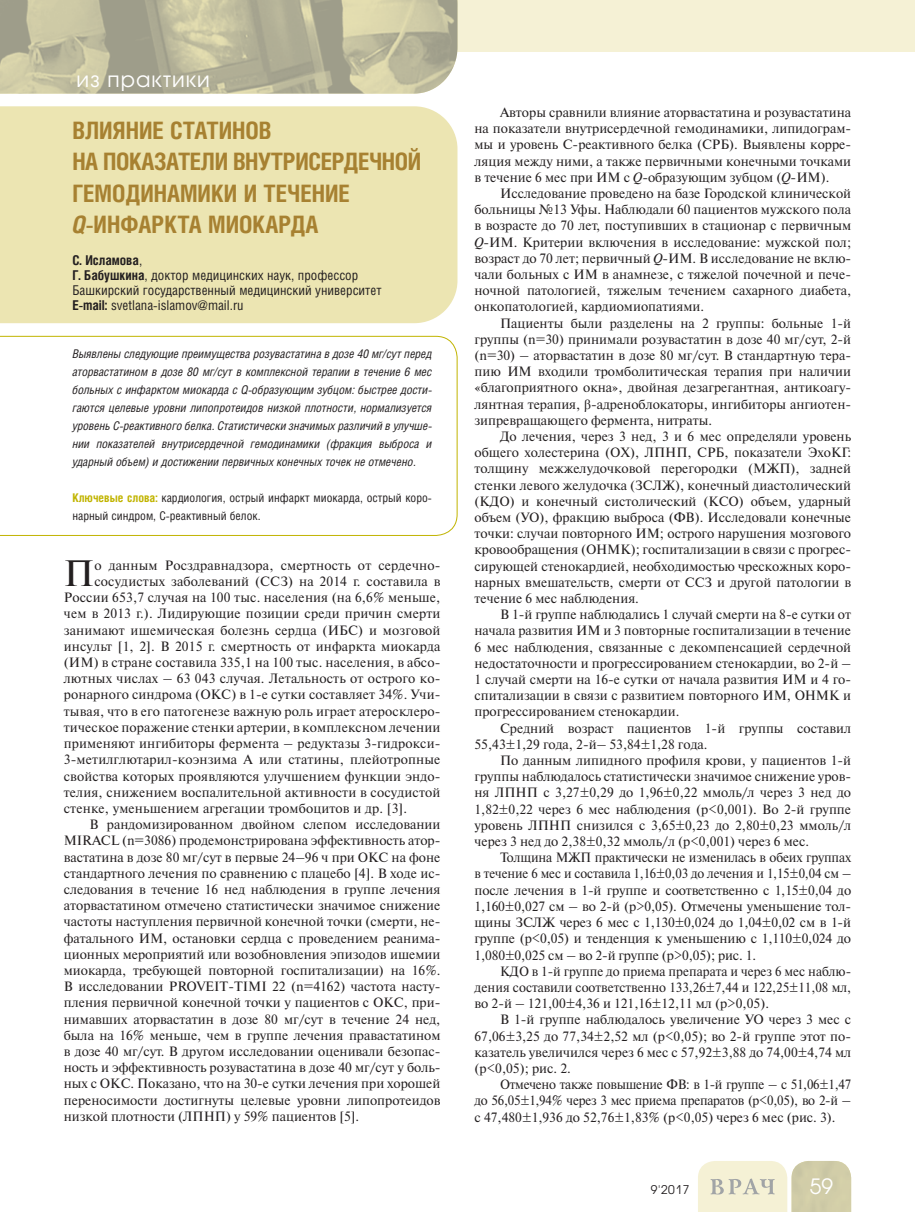
<style>
.page{position:relative;width:915px;height:1212px;background:#fff}
.page>*{position:absolute;margin:0;border:0;box-sizing:border-box;transform-origin:0 0}
.t1{font:36.6px "Newton C";color:#231f20}
.t2{font:700 24px/31.5px "Helios Cond";color:#a78131}
.t3{font:21px "Avant Garde Gothic C";letter-spacing:.05em;color:#fff}
.t4{font:13.5px/16.2px "Newton C";color:#231f20;text-align:justify}
.t5{font:13.5px/16.2px "Newton C";color:#231f20;text-align:justify;scale:.96 1}
.t6{font:13.5px/15px "Helios Cond";color:#231f20}
.t7{font:italic 12px/18px "Helios Cond";letter-spacing:-.005em;color:#231f20;text-align:justify}
.t8{font:12px/18px "Helios Cond";color:#231f20}
.t9{font:12px "Avant Garde Gothic C";color:#231f20}
.s1{font-style:italic}
.s2{font-weight:700}
.s3{font-weight:700;color:#c1b400}
.s4{font-family:"Times New Roman"}
</style>
<div class="page">
<div style="left:0;top:0;width:914px;height:51px;background:#f5f1d5"></div>
<svg style="left:698px;top:1161px;width:152px;height:51px"></svg>
<div style="left:0;top:106px;width:457px;height:217px;background:#ece5b2"></div>
<svg style="left:0;top:336px;width:457px;height:200px"></svg>
<svg style="left:0;top:0;width:414px;height:94px"></svg>
<img style="left:414px;top:0;width:43px;height:94px">
<h3 class="t3" style="left:77px;top:70px;width:135px">из практики</h3>
<h2 class="t2" style="left:72px;top:117px;width:350px">ВЛИЯНИЕ СТАТИНОВ<br>НА ПОКАЗАТЕЛИ ВНУТРИСЕРДЕЧНОЙ<br>ГЕМОДИНАМИКИ И ТЕЧЕНИЕ<br><span class="s1">Q</span>-ИНФАРКТА МИОКАРДА</h2>
<p class="t6" style="left:72px;top:254px;width:310px"><span class="s2">С. Исламова</span>,<br><span class="s2">Г. Бабушкина</span>, доктор медицинских наук, профессор Башкирский государственный медицинский университет <span class="s2">E-mail:</span> svetlana-islamov@mail.ru</p>
<p class="t7" style="left:72px;top:346px;width:361px">Выявлены следующие преимущества розувастатина в дозе 40 мг/сут перед аторвастатином в дозе 80 мг/сут в комплексной терапии в течение 6 мес больных с инфарктом миокарда с Q-образующим зубцом: быстрее дости&shy;гаются целевые уровни липопротеидов низкой плотности, нормализуется уровень С-реактивного белка. Статистически значимых различий в улучше&shy;нии показателей внутрисердечной гемодинамики (фракция выброса и ударный объем) и достижении первичных конечных точек не отмечено.</p>
<p class="t8" style="left:72px;top:490px;width:361px"><span class="s3">Ключевые слова:</span> кардиология, острый инфаркт миокарда, острый коро&shy;нарный синдром, С-реактивный белок.</p>
<h1 class="t1" style="left:64px;top:560px;width:32px">П</h1>
<p class="t4" style="left:94px;top:558px;width:347px">о данным Росздравнадзора, смертность от сердечно-</p>
<p class="t4" style="left:94px;top:575px;width:347px">сосудистых заболеваний (ССЗ) на 2014 г. составила в</p>
<p class="t4" style="left:64px;top:591px;width:378px">России 653,7 случая на 100 тыс. населения (на 6,6% меньше,</p>
<p class="t4" style="left:64px;top:607px;width:378px">чем в 2013 г.). Лидирующие позиции среди причин смерти</p>
<p class="t4" style="left:64px;top:623px;width:378px">занимают ишемическая болезнь сердца (ИБС) и мозговой</p>
<p class="t4" style="left:64px;top:639px;width:378px">инсульт [1, 2]. В 2015 г. смертность от инфаркта миокарда</p>
<p class="t4" style="left:64px;top:656px;width:378px">(ИМ) в стране составила 335,1 на 100 тыс. населения, в абсо-</p>
<p class="t4" style="left:64px;top:672px;width:378px">лютных числах – 63 043 случая. Летальность от острого ко-</p>
<p class="t4" style="left:64px;top:688px;width:378px">ронарного синдрома (ОКС) в 1-е сутки составляет 34%. Учи-</p>
<p class="t4" style="left:64px;top:704px;width:378px">тывая, что в его патогенезе важную роль играет атеросклеро-</p>
<p class="t4" style="left:64px;top:720px;width:378px">тическое поражение стенки артерии, в комплексном лечении</p>
<p class="t4" style="left:64px;top:737px;width:378px">применяют ингибиторы фермента – редуктазы 3-гидрокси-</p>
<p class="t4" style="left:64px;top:753px;width:378px">3-метилглютарил-коэнзима А или статины, плейотропные</p>
<p class="t4" style="left:64px;top:769px;width:378px">свойства которых проявляются улучшением функции эндо-</p>
<p class="t4" style="left:64px;top:785px;width:378px">телия, снижением воспалительной активности в сосудистой</p>
<p class="t4" style="left:64px;top:801px;width:345px">стенке, уменьшением агрегации тромбоцитов и др. [3].</p>
<p class="t4" style="left:89px;top:818px;width:352px">В рандомизированном двойном слепом исследовании</p>
<p class="t4" style="left:64px;top:834px;width:378px">MIRACL (n=3086) продемонстрирована эффективность атор-</p>
<p class="t4" style="left:64px;top:850px;width:378px">вастатина в дозе 80 мг/сут в первые 24–96 ч при ОКС на фоне</p>
<p class="t4" style="left:64px;top:866px;width:378px">стандартного лечения по сравнению с плацебо [4]. В ходе ис-</p>
<p class="t4" style="left:64px;top:882px;width:378px">следования в течение 16 нед наблюдения в группе лечения</p>
<p class="t4" style="left:64px;top:899px;width:378px">аторвастатином отмечено статистически значимое снижение</p>
<p class="t4" style="left:64px;top:915px;width:378px">частоты наступления первичной конечной точки (смерти, не-</p>
<p class="t4" style="left:64px;top:931px;width:378px">фатального ИМ, остановки сердца с проведением реанима-</p>
<p class="t4" style="left:64px;top:947px;width:378px">ционных мероприятий или возобновления эпизодов ишемии</p>
<p class="t4" style="left:64px;top:963px;width:378px">миокарда, требующей повторной госпитализации) на 16%.</p>
<p class="t4" style="left:64px;top:980px;width:378px">В исследовании PROVEIT-TIMI 22 (n=4162) частота насту-</p>
<p class="t4" style="left:64px;top:996px;width:378px">пления первичной конечной точки у пациентов с ОКС, при-</p>
<p class="t4" style="left:64px;top:1012px;width:378px">нимавших аторвастатин в дозе 80 мг/сут в течение 24 нед,</p>
<p class="t4" style="left:64px;top:1028px;width:378px">была на 16% меньше, чем в группе лечения правастатином</p>
<p class="t4" style="left:64px;top:1044px;width:378px">в дозе 40 мг/сут. В другом исследовании оценивали безопас-</p>
<p class="t4" style="left:64px;top:1061px;width:378px">ность и эффективность розувастатина в дозе 40 мг/сут у боль-</p>
<p class="t4" style="left:64px;top:1077px;width:378px">ных с ОКС. Показано, что на 30-е сутки лечения при хорошей</p>
<p class="t4" style="left:64px;top:1093px;width:378px">переносимости достигнуты целевые уровни липопротеидов</p>
<p class="t4" style="left:64px;top:1109px;width:297px">низкой плотности (ЛПНП) у 59% пациентов [5].</p>
<p class="t4" style="left:474px;top:106px;width:378px;text-indent:26px">Авторы сравнили влияние аторвастатина и розувастатина на показатели внутрисердечной гемодинамики, липидограм&shy;мы и уровень С-реактивного белка (СРБ). Выявлены корре&shy;ляция между ними, а также первичными конечными точками в течение 6 мес при ИМ с <span class="s1">Q</span>-образующим зубцом (<span class="s1">Q</span>-ИМ).</p>
<p class="t4" style="left:474px;top:187px;width:378px;text-indent:26px">Исследование проведено на базе Городской клинической больницы №13 Уфы. Наблюдали 60 пациентов мужского пола в возрасте до 70 лет, поступивших в стационар с первичным <span class="s1">Q</span>-ИМ. Критерии включения в исследование: мужской пол; возраст до 70 лет; первичный <span class="s1">Q</span>-ИМ. В исследование не вклю&shy;чали больных с ИМ в анамнезе, с тяжелой почечной и пече&shy;ночной патологией, тяжелым течением сахарного диабета, онкопатологией, кардиомиопатиями.</p>
<p class="t4" style="left:474px;top:316px;width:378px;text-indent:26px">Пациенты были разделены на 2 группы: больные 1-й группы (n=30) принимали розувастатин в дозе 40 мг/сут, 2-й (n=30) – аторвастатин в дозе 80 мг/сут. В стандартную тера&shy;пию ИМ входили тромболитическая терапия при наличии «благоприятного окна», двойная дезагрегантная, антикоагу&shy;лянтная терапия, <span class="s4">β</span>-адреноблокаторы, ингибиторы ангиотен&shy;зипревращающего фермента, нитраты.</p>
<p class="t4" style="left:474px;top:430px;width:378px;text-indent:26px">До лечения, через 3 нед, 3 и 6 мес определяли уровень общего холестерина (ОХ), ЛПНП, СРБ, показатели ЭхоКГ: толщину межжелудочковой перегородки (МЖП), задней стенки левого желудочка (ЗСЛЖ), конечный диастолический (КДО) и конечный систолический (КСО) объем, ударный объем (УО), фракцию выброса (ФВ). Исследовали конечные точки: случаи повторного ИМ; острого нарушения мозгового кровообращения (ОНМК); госпитализации в связи с прогрес&shy;сирующей стенокардией, необходимостью чрескожных коро&shy;нарных вмешательств, смерти от ССЗ и другой патологии в течение 6 мес наблюдения.</p>
<p class="t4" style="left:474px;top:608px;width:378px;text-indent:26px">В 1-й группе наблюдались 1 случай смерти на 8-е сутки от начала развития ИМ и 3 повторные госпитализации в течение 6 мес наблюдения, связанные с декомпенсацией сердечной недостаточности и прогрессированием стенокардии, во 2-й – 1 случай смерти на 16-е сутки от начала развития ИМ и 4 го&shy;спитализации в связи с развитием повторного ИМ, ОНМК и прогрессированием стенокардии.</p>
<p class="t4" style="left:474px;top:721px;width:378px;text-indent:26px">Средний возраст пациентов 1-й группы составил<br>55,43±1,29 года, 2-й– 53,84±1,28 года.</p>
<p class="t4" style="left:474px;top:754px;width:378px;text-indent:26px">По данным липидного профиля крови, у пациентов 1-й группы наблюдалось статистически значимое снижение уров&shy;ня ЛПНП с 3,27±0,29 до 1,96±0,22 ммоль/л через 3 нед до 1,82±0,22 через 6 мес наблюдения (р&lt;0,001). Во 2-й группе уровень ЛПНП снизился с 3,65±0,23 до 2,80±0,23 ммоль/л через 3 нед до 2,38±0,32 ммоль/л (р&lt;0,001) через 6 мес.</p>
<p class="t5" style="left:474px;top:851px;width:394px;text-indent:26px">Толщина МЖП практически не изменилась в обеих группах в течение 6 мес и составила 1,16±0,03 до лечения и 1,15±0,04 см – после лечения в 1-й группе и соответственно с 1,15±0,04 до 1,160±0,027 см – во 2-й (р&gt;0,05). Отмечены уменьшение тол&shy;щины ЗСЛЖ через 6 мес с 1,130±0,024 до 1,04±0,02 см в 1-й группе (р&lt;0,05) и тенденция к уменьшению с 1,110±0,024 до 1,080±0,025 см – во 2-й группе (р&gt;0,05); рис. 1.</p>
<p class="t5" style="left:474px;top:964px;width:393px;text-indent:26px">КДО в 1-й группе до приема препарата и через 6 мес наблю&shy;дения составили соответственно 133,26±7,44 и 122,25±11,08 мл, во 2-й – 121,00±4,36 и 121,16±12,11 мл (р&gt;0,05).</p>
<p class="t4" style="left:474px;top:1013px;width:378px;text-indent:26px">В 1-й группе наблюдалось увеличение УО через 3 мес с 67,06±3,25 до 77,34±2,52 мл (р&lt;0,05); во 2-й группе этот по&shy;казатель увеличился через 6 мес с 57,92±3,88 до 74,00±4,74 мл (р&lt;0,05); рис. 2.</p>
<p class="t5" style="left:474px;top:1078px;width:393px;text-indent:26px">Отмечено также повышение ФВ: в 1-й группе – с 51,06±1,47 до 56,05±1,94% через 3 мес приема препаратов (р&lt;0,05), во 2-й – с 47,480±1,936 до 52,76±1,83% (р&lt;0,05) через 6 мес (рис. 3).</p>
<p class="t9" style="left:650px;top:1184px;width:40px">9'2017</p>
<h3 class="t3" style="left:809px;top:1177px;width:25px">59</h3>
</div>
